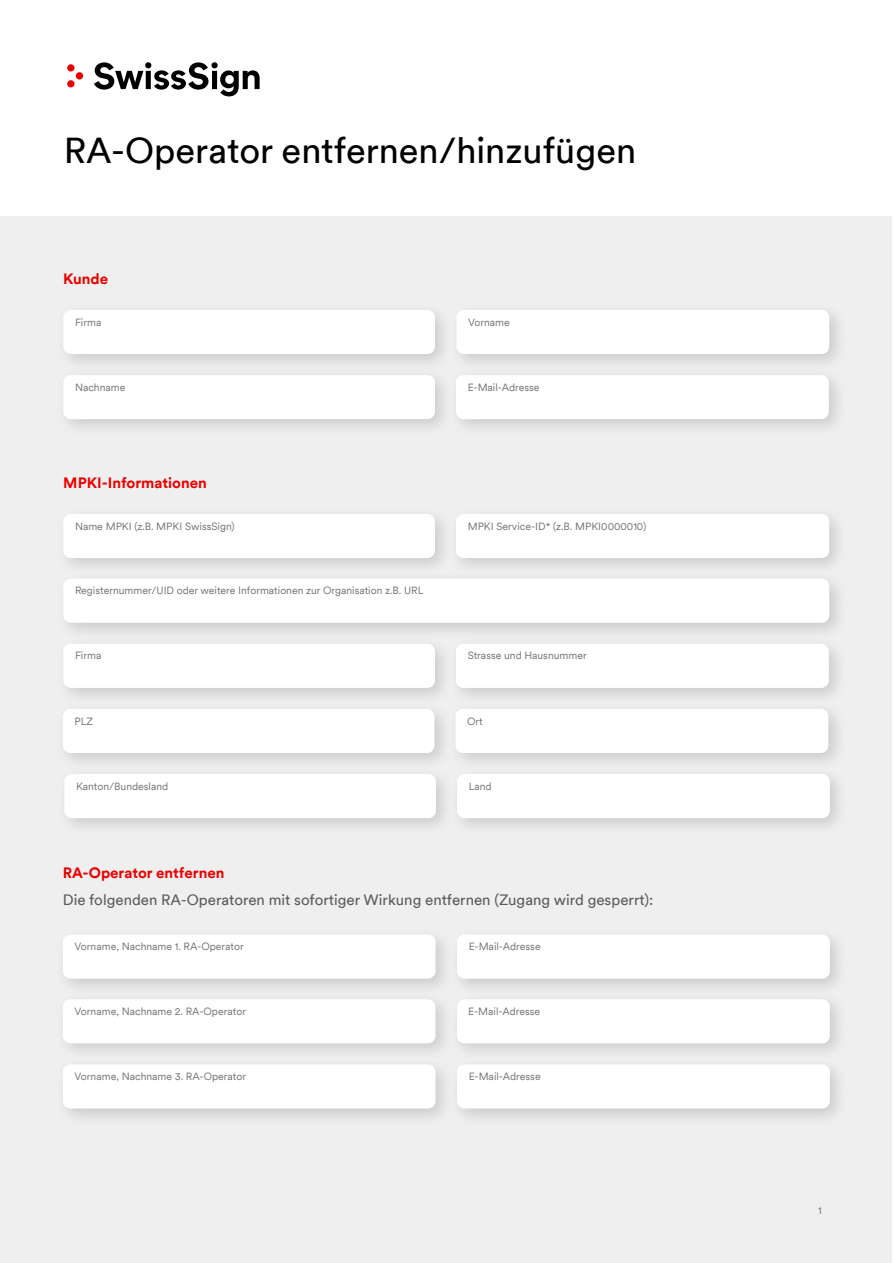
<style>
.page{position:relative;width:893px;height:1263px;background:#fff}
.page>*{position:absolute;margin:0;border:0;box-sizing:border-box;transform-origin:0 0}
.t1{font:36px "Swiss Sign Circular";color:#000}
.t2{font:15px "Swiss Sign Circular";color:#5c5c5c}
.t3{font:700 15px "Swiss Sign Circular";color:#eb0000}
.t4{font:10.5px "Swiss Sign Circular";color:#747474}
</style>
<div class="page">
<div style="left:1px;top:216px;width:891px;height:1046px;background:#efefef"></div>
<div style="left:55px;top:302px;width:399px;height:71px;background:#000;opacity:.15"></div>
<div style="left:63px;top:310px;width:372px;height:44px;background:#fff;border-radius:8px"></div>
<div style="left:448px;top:302px;width:400px;height:71px;background:#000;opacity:.15"></div>
<div style="left:456px;top:310px;width:373px;height:44px;background:#fff;border-radius:8px"></div>
<div style="left:55px;top:367px;width:399px;height:71px;background:#000;opacity:.15"></div>
<div style="left:63px;top:375px;width:372px;height:44px;background:#fff;border-radius:8px"></div>
<div style="left:448px;top:367px;width:399px;height:71px;background:#000;opacity:.15"></div>
<div style="left:456px;top:375px;width:373px;height:44px;background:#fff;border-radius:8px"></div>
<div style="left:55px;top:506px;width:399px;height:71px;background:#000;opacity:.15"></div>
<div style="left:63px;top:514px;width:372px;height:44px;background:#fff;border-radius:8px"></div>
<div style="left:448px;top:506px;width:400px;height:71px;background:#000;opacity:.15"></div>
<div style="left:456px;top:514px;width:373px;height:44px;background:#fff;border-radius:8px"></div>
<div style="left:55px;top:571px;width:793px;height:70px;background:#000;opacity:.15"></div>
<div style="left:63px;top:579px;width:766px;height:44px;background:#fff;border-radius:8px"></div>
<div style="left:55px;top:636px;width:399px;height:71px;background:#000;opacity:.15"></div>
<div style="left:63px;top:644px;width:372px;height:44px;background:#fff;border-radius:8px"></div>
<div style="left:448px;top:636px;width:399px;height:71px;background:#000;opacity:.15"></div>
<div style="left:456px;top:644px;width:373px;height:44px;background:#fff;border-radius:8px"></div>
<div style="left:55px;top:701px;width:398px;height:71px;background:#000;opacity:.15"></div>
<div style="left:63px;top:709px;width:371px;height:44px;background:#fff;border-radius:8px"></div>
<div style="left:447px;top:701px;width:400px;height:71px;background:#000;opacity:.15"></div>
<div style="left:455px;top:709px;width:373px;height:44px;background:#fff;border-radius:8px"></div>
<div style="left:56px;top:766px;width:399px;height:71px;background:#000;opacity:.15"></div>
<div style="left:64px;top:774px;width:372px;height:44px;background:#fff;border-radius:8px"></div>
<div style="left:449px;top:766px;width:399px;height:71px;background:#000;opacity:.15"></div>
<div style="left:457px;top:774px;width:373px;height:44px;background:#fff;border-radius:8px"></div>
<div style="left:55px;top:927px;width:399px;height:70px;background:#000;opacity:.15"></div>
<div style="left:63px;top:934px;width:373px;height:45px;background:#fff;border-radius:8px"></div>
<div style="left:55px;top:991px;width:399px;height:71px;background:#000;opacity:.15"></div>
<div style="left:63px;top:999px;width:372px;height:44px;background:#fff;border-radius:8px"></div>
<div style="left:55px;top:1056px;width:399px;height:71px;background:#000;opacity:.15"></div>
<div style="left:63px;top:1064px;width:373px;height:44px;background:#fff;border-radius:8px"></div>
<div style="left:449px;top:927px;width:399px;height:70px;background:#000;opacity:.15"></div>
<div style="left:457px;top:934px;width:373px;height:45px;background:#fff;border-radius:8px"></div>
<div style="left:449px;top:991px;width:399px;height:71px;background:#000;opacity:.15"></div>
<div style="left:457px;top:999px;width:373px;height:44px;background:#fff;border-radius:8px"></div>
<div style="left:449px;top:1056px;width:399px;height:71px;background:#000;opacity:.15"></div>
<div style="left:457px;top:1064px;width:373px;height:44px;background:#fff;border-radius:8px"></div>
<div style="left:67px;top:64px;width:8px;height:8px;background:#eb0000;border-radius:50%"></div>
<div style="left:67px;top:80px;width:8px;height:7px;background:#eb0000;border-radius:50%"></div>
<div style="left:76px;top:72px;width:7px;height:7px;background:#eb0000;border-radius:50%"></div>
<svg style="left:94px;top:62px;width:166px;height:34px"></svg>
<h1 class="t1" style="left:64px;top:127px;width:574px">RA-Operator entfernen/hinzufügen</h1>
<h2 class="t3" style="left:63px;top:269px;width:46px">Kunde</h2>
<p class="t4" style="left:75px;top:315px;width:28px">Firma</p>
<p class="t4" style="left:468px;top:315px;width:43px">Vorname</p>
<p class="t4" style="left:75px;top:380px;width:52px">Nachname</p>
<p class="t4" style="left:468px;top:380px;width:73px">E-Mail-Adresse</p>
<h2 class="t3" style="left:63px;top:473px;width:145px">MPKI-Informationen</h2>
<p class="t4" style="left:75px;top:519px;width:161px">Name MPKI (z.B. MPKI SwissSign)</p>
<p class="t4" style="left:468px;top:519px;width:180px">MPKI Service-ID* (z.B. MPKI0000010)</p>
<p class="t4" style="left:75px;top:584px;width:350px">Registernummer/UID oder weitere Informationen zur Organisation z.B. URL</p>
<p class="t4" style="left:75px;top:649px;width:28px">Firma</p>
<p class="t4" style="left:468px;top:649px;width:121px">Strasse und Hausnummer</p>
<p class="t4" style="left:75px;top:714px;width:20px">PLZ</p>
<p class="t4" style="left:467px;top:714px;width:17px">Ort</p>
<p class="t4" style="left:76px;top:779px;width:94px">Kanton/Bundesland</p>
<p class="t4" style="left:469px;top:779px;width:24px">Land</p>
<h2 class="t3" style="left:63px;top:862px;width:163px">RA-Operator entfernen</h2>
<h2 class="t2" style="left:63px;top:889px;width:592px">Die folgenden RA-Operatoren mit sofortiger Wirkung entfernen (Zugang wird gesperrt):</h2>
<p class="t4" style="left:75px;top:939px;width:171px">Vorname, Nachname 1. RA-Operator</p>
<p class="t4" style="left:469px;top:939px;width:73px">E-Mail-Adresse</p>
<p class="t4" style="left:75px;top:1004px;width:173px">Vorname, Nachname 2. RA-Operator</p>
<p class="t4" style="left:75px;top:1069px;width:173px">Vorname, Nachname 3. RA-Operator</p>
<p class="t4" style="left:468px;top:1004px;width:73px">E-Mail-Adresse</p>
<p class="t4" style="left:469px;top:1069px;width:73px">E-Mail-Adresse</p>
<p class="t4" style="left:818px;top:1203px;width:5px">1</p>
</div>
